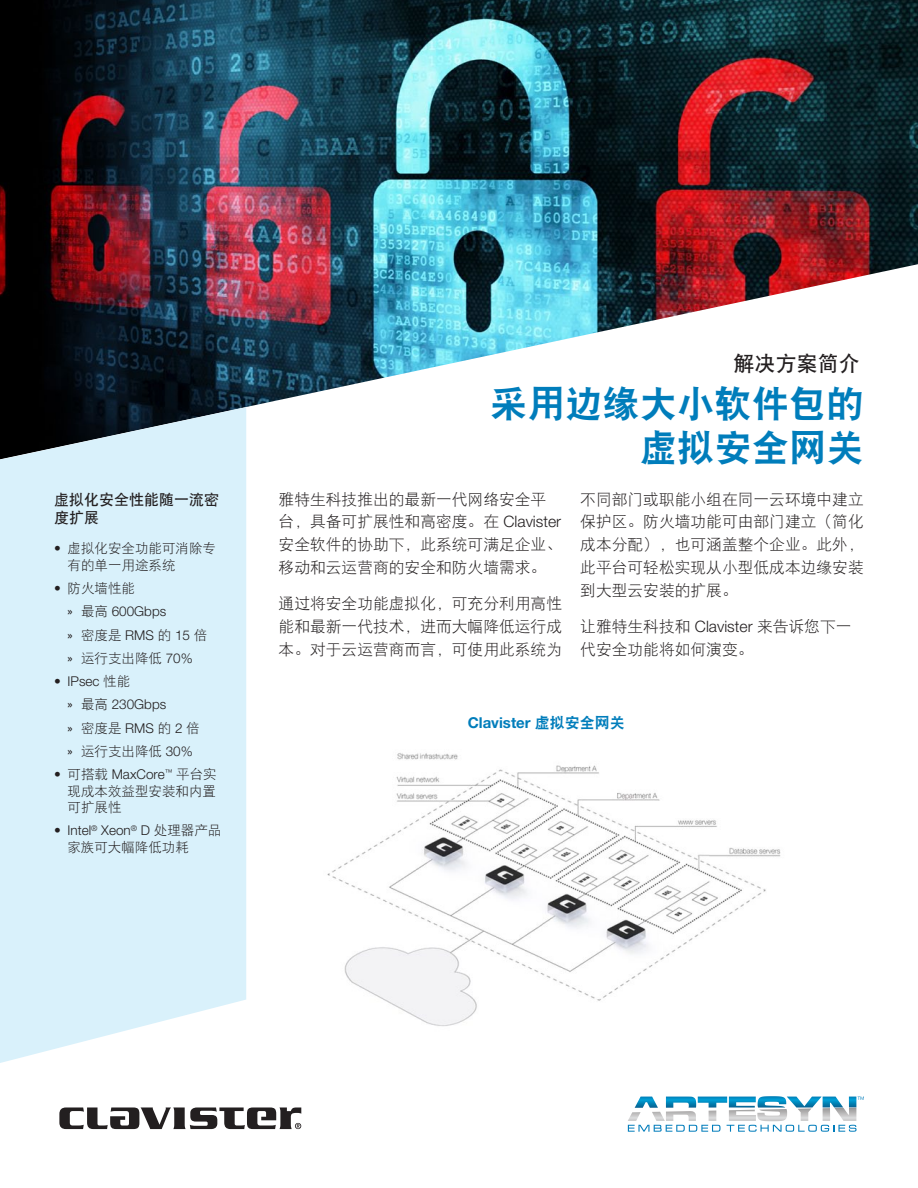
<style>
.page{position:relative;width:918px;height:1188px;background:#fff}
.page>*{position:absolute;margin:0;border:0;box-sizing:border-box;transform-origin:0 0}
.t1{font:37.35px/44.8px "DFP Hei W9";color:#007dbb;text-align:right}
.t2{font:21px "DFP Hei W7";color:#231f20}
.t3{font:15.75px/22.8px "DFP Hei W3";color:#231f20}
.t4{font:700 15px "Helvetica Neue LT Pro";color:#007dbb}
.t5{font:15px/18px "DFP Hei W7";color:#231f20}
.t6{font:13.5px/16.5px "DFP Hei W3";color:#231f20}
.t7{font:300 13.5px/23.2px "Helvetica Neue LT Pro";color:#231f20}
.s1{font-family:"Helvetica Neue LT Pro";font-weight:300}
.s2{font-weight:400;font-stretch:condensed}
.s3{font-family:"DFP Hei W3";font-weight:400}
.s4{font-family:"Helvetica Neue LT Pro";font-stretch:condensed}
.s5{font-family:"DFP Hei W9";font-weight:400}
</style>
<div class="page">
<img style="left:0;top:0;width:918px;height:264px">
<img style="left:0;top:264px;width:918px;height:143px">
<svg style="left:0;top:407px;width:246px;height:656px;background:#d2e8f1"></svg>
<svg style="left:628px;top:1096px;width:236px;height:36px"></svg>
<svg style="left:59px;top:1107px;width:242px;height:22px"></svg>
<img style="left:327px;top:753px;width:454px;height:273px">
<p class="t5" style="left:54px;top:491px;width:166px">虚拟化安全性能随一流密度扩展</p>
<p class="t6" style="left:68px;top:540px;width:150px;text-indent:-14px"><span class="s1">•</span> 虚拟化安全功能可消除专有的单一用途系统</p>
<p class="t6" style="left:54px;top:580px;width:82px"><span class="s1">•</span> 防火墙性能</p>
<p class="t7" style="left:68px;top:600px;width:100px"><span class="s2">»</span> <span class="s3">最高</span> 600Gbps</p>
<p class="t6" style="left:68px;top:623px;width:141px;line-height:23.2px"><span class="s4">»</span> 密度是 <span class="s1">RMS</span> 的 <span class="s1">15</span> 倍<span class="s4">»</span> 运行支出降低 <span class="s1">70%</span></p>
<p class="t7" style="left:68px;top:669px;width:100px;text-indent:-14px">• IPsec <span class="s3">性能<br></span><span class="s2">»</span> <span class="s3">最高</span> 230Gbps</p>
<p class="t6" style="left:68px;top:716px;width:134px;line-height:23.2px"><span class="s4">»</span> 密度是<span class="s1">RMS</span>的<span class="s1">2</span>倍<span class="s4">»</span> 运行支出降低 <span class="s1">30%</span></p>
<p class="t7" style="left:54px;top:762px;width:164px">• <span class="s3">可搭载</span> MaxCore<sup>™</sup> <span class="s3">平台实</span></p>
<p class="t6" style="left:68px;top:782px;width:150px">现成本效益型安装和内置可扩展性</p>
<p class="t7" style="left:54px;top:819px;width:169px">• Intel<sup>®</sup> Xeon<sup>®</sup> D <span class="s3">处理器产品</span></p>
<p class="t6" style="left:67px;top:839px;width:123px">家族可大幅降低功耗</p>
<h2 class="t2" style="left:734px;top:352px;width:127px">解决方案简介</h2>
<h1 class="t1" style="left:490px;top:380px;width:375px">采用边缘大小软件包的虚拟安全网关</h1>
<p class="t3" style="left:279px;top:487px;width:285px">雅特生科技推出的最新一代网络安全平台，具备可扩展性和高密度。在 <span class="s1">Clavister</span>安全软件的协助下，此系统可满足企业、移动和云运营商的安全和防火墙需求。</p>
<p class="t3" style="left:279px;top:592px;width:285px;text-align:justify">通过将安全功能虚拟化，可充分利用高性能和最新一代技术，进而大幅降低运行成本。对于云运营商而言，可使用此系统为</p>
<p class="t3" style="left:580px;top:487px;width:285px;text-align:justify">不同部门或职能小组在同一云环境中建立保护区。防火墙功能可由部门建立（简化成本分配），也可涵盖整个企业。此外，此平台可轻松实现从小型低成本边缘安装到大型云安装的扩展。</p>
<p class="t3" style="left:580px;top:615px;width:273px">让雅特生科技和 <span class="s1">Clavister</span> 来告诉您下一代安全功能将如何演变。</p>
<p class="t4" style="left:468px;top:713px;width:159px">Clavister <span class="s5">虚拟安全网关</span></p>
</div>
